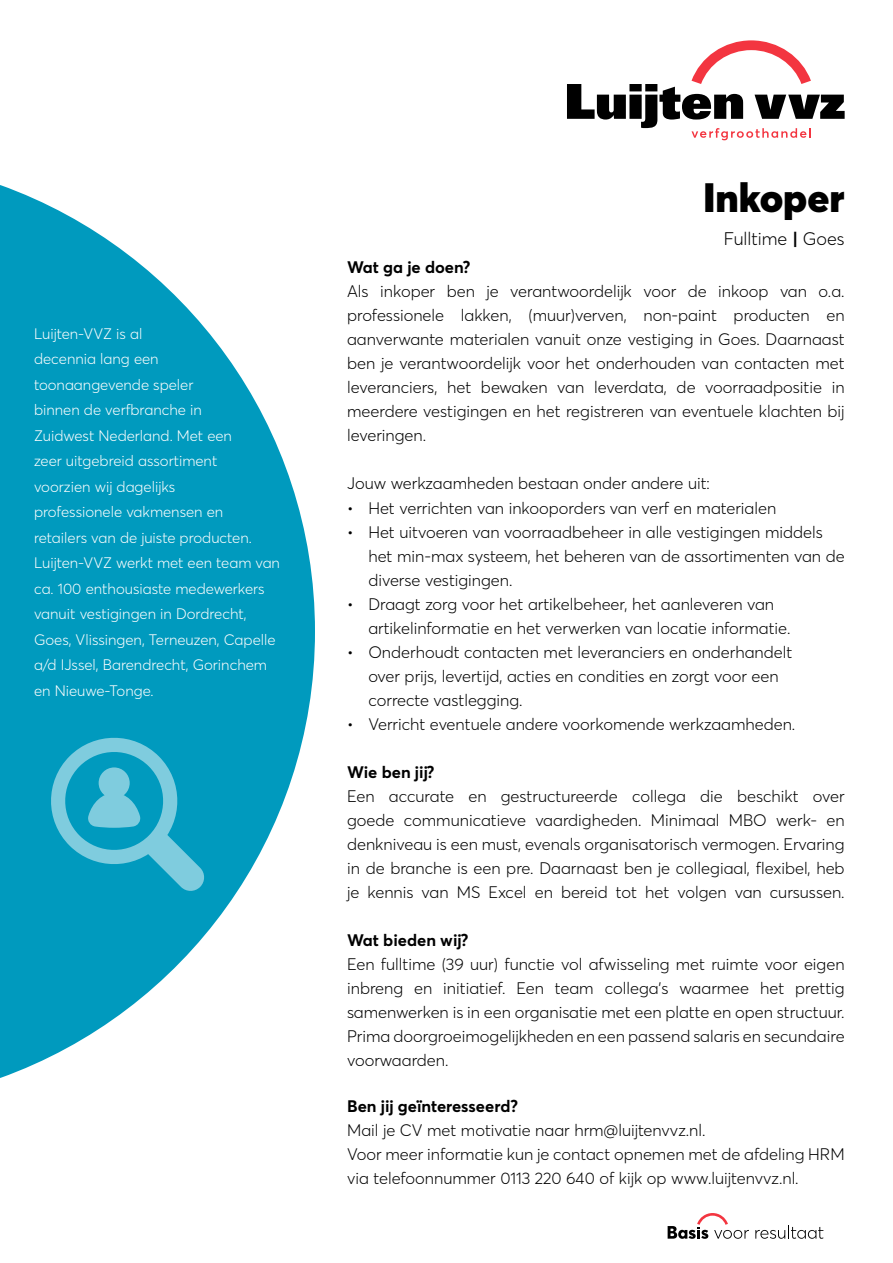
<style>
.page{position:relative;width:893px;height:1263px;background:#fff}
.page>*{position:absolute;margin:0;border:0;box-sizing:border-box;transform-origin:0 0}
.t1{font:900 40.5px "Averta Std";color:#000}
.t2{font:300 18px "Averta Std";color:#000}
.t3{font:300 16.5px/24px "Averta Std";color:#000}
.t4{font:700 16.5px "Averta Std";color:#000}
.t5{font:300 15px/25.5px "Averta Std";color:#fff}
.s1{font-weight:700}
</style>
<div class="page">
<svg style="left:0;top:185px;width:315px;height:893px;fill:#009abe"></svg>
<svg style="left:567px;top:40px;width:278px;height:100px"></svg>
<svg style="left:755px;top:1225px;width:68px;height:14px"></svg>
<svg style="left:668px;top:1213px;width:81px;height:26px"></svg>
<svg style="left:45px;top:732px;width:160px;height:160px;background:#28a9c8"></svg>
<div style="left:99px;top:767px;width:31px;height:31px;background:#7fccde;border-radius:50%"></div>
<p class="t5" style="left:34px;top:320px;width:247px">Luijten-VVZ is al<br>decennia lang een<br>toonaangevende speler<br>binnen de verfbranche in<br>Zuidwest Nederland. Met een<br>zeer uitgebreid assortiment<br>voorzien wij dagelijks<br>professionele vakmensen en retailers van de juiste producten.<br>Luijten-VVZ werkt met een team van ca. 100 enthousiaste medewerkers vanuit vestigingen in Dordrecht,<br>Goes, Vlissingen, Terneuzen, Capelle a/d IJssel, Barendrecht, Gorinchem en Nieuwe-Tonge.</p>
<h1 class="t1" style="left:703px;top:169px;width:143px">Inkoper</h1>
<p class="t2" style="left:724px;top:226px;width:122px">Fulltime <span class="s1">|</span> Goes</p>
<p class="t4" style="left:347px;top:256px;width:125px">Wat ga je doen?</p>
<p class="t3" style="left:347px;top:279px;width:499px;text-align:justify">Als inkoper ben je verantwoordelijk voor de inkoop van o.a. professionele lakken, (muur)verven, non-paint producten en aanverwante materialen vanuit onze vestiging in Goes. Daarnaast ben je verantwoordelijk voor het onderhouden van contacten met leveranciers, het bewaken van leverdata, de voorraadpositie in meerdere vestigingen en het registreren van eventuele klachten bij leveringen.</p>
<p class="t3" style="left:347px;top:471px;width:364px">Jouw werkzaamheden bestaan onder andere uit:</p>
<p class="t3" style="left:347px;top:495px;width:431px">• Het verrichten van inkooporders van verf en materialen</p>
<p class="t3" style="left:368px;top:519px;width:478px;text-indent:-21px">• Het uitvoeren van voorraadbeheer in alle vestigingen middels het min-max systeem, het beheren van de assortimenten van de diverse vestigingen.</p>
<p class="t3" style="left:368px;top:591px;width:423px;text-indent:-21px">• Draagt zorg voor het artikelbeheer, het aanleveren van artikelinformatie en het verwerken van locatie informatie.</p>
<p class="t3" style="left:368px;top:639px;width:425px;text-indent:-21px">• Onderhoudt contacten met leveranciers en onderhandelt over prijs, levertijd, acties en condities en zorgt voor een correcte vastlegging.</p>
<p class="t3" style="left:347px;top:711px;width:450px">• Verricht eventuele andere voorkomende werkzaamheden.</p>
<p class="t4" style="left:347px;top:760px;width:89px">Wie ben jij?</p>
<p class="t3" style="left:347px;top:783px;width:499px;text-align:justify">Een accurate en gestructureerde collega die beschikt over goede communicatieve vaardigheden. Minimaal MBO werk- en denkniveau is een must, evenals organisatorisch vermogen. Ervaring in de branche is een pre. Daarnaast ben je collegiaal, flexibel, heb je kennis van MS Excel en bereid tot het volgen van cursussen.</p>
<p class="t4" style="left:347px;top:928px;width:123px">Wat bieden wij?</p>
<p class="t3" style="left:347px;top:951px;width:499px;text-align:justify">Een fulltime (39 uur) functie vol afwisseling met ruimte voor eigen inbreng en initiatief. Een team collega’s waarmee het prettig samenwerken is in een organisatie met een platte en open structuur.<br>Prima doorgroeimogelijkheden en een passend salaris en secundaire voorwaarden.</p>
<p class="t4" style="left:347px;top:1095px;width:173px">Ben jij geïnteresseerd?</p>
<p class="t3" style="left:347px;top:1118px;width:499px">Mail je CV met motivatie naar hrm@luijtenvvz.nl.<br>Voor meer informatie kun je contact opnemen met de afdeling HRM via telefoonnummer 0113 220 640 of kijk op www.luijtenvvz.nl.</p>
</div>
